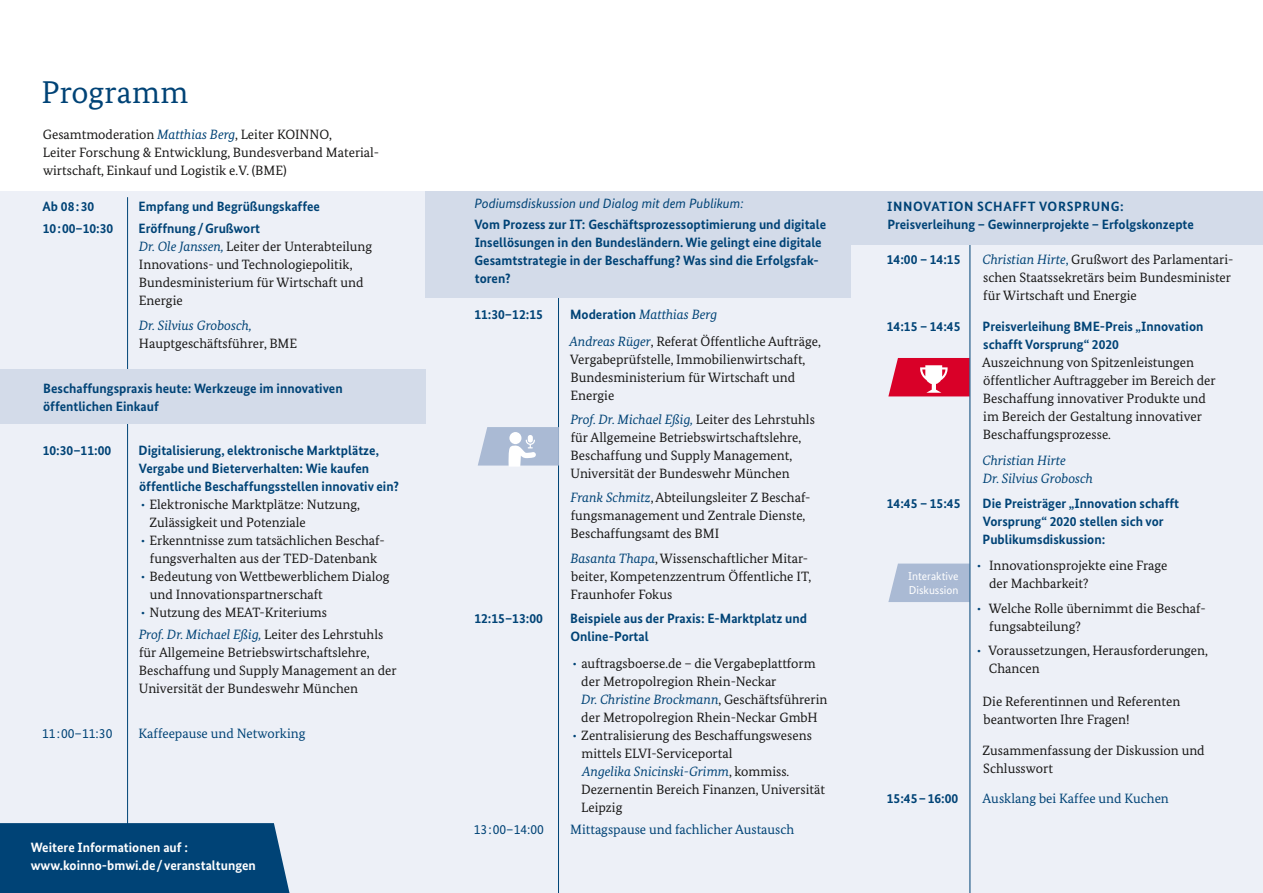
<style>
.page{position:relative;width:1263px;height:893px;background:#fff}
.page>*{position:absolute;margin:0;border:0;box-sizing:border-box;transform-origin:0 0}
.t1{font:31.5px "Bundes Serif";letter-spacing:.015em;color:#004376}
.t2{font:13.5px/18px "Bundes Serif";color:#181716}
.t3{font:700 13.5px/18px "Bundes Sans";color:#004376}
.t4{font:italic 13.5px/18px "Bundes Serif";color:#004376}
.t5{font:13.5px "Bundes Serif";color:#004376}
.t6{font:700 13.5px/18px "Bundes Sans";color:#fff}
.t7{font:italic 13.5px "Bundes Sans";color:#004376}
.t8{font:13.5px "Bundes Sans";color:#004376}
.t9{font:11.4px/13.6px "Bundes Sans";color:#fff}
.s1{font-style:italic;color:#004376}
.s2{font-size:12px;color:#004376}
.s3{font-family:"Bundes Sans";font-weight:700;color:#004376}
.s4{font-style:normal;color:#181716}
.s5{color:#004376}
</style>
<div class="page">
<div style="left:0;top:191px;width:1263px;height:702px;background:#edf0f7"></div>
<svg style="left:888px;top:358px;width:81px;height:38px;background:#df3151"></svg>
<div style="left:888px;top:564px;width:81px;height:38px;background:#aabad4"></div>
<hr style="left:558px;top:197px;width:1px;height:696px;background:#004376">
<hr style="left:969px;top:197px;width:1px;height:696px;background:#004376">
<hr style="left:127px;top:197px;width:1px;height:627px;background:#004376">
<svg style="left:478px;top:427px;width:81px;height:40px;background:#bcc9dd"></svg>
<div style="left:0;top:370px;width:425px;height:54px;background:#d3dbe9"></div>
<div style="left:425px;top:191px;width:425px;height:107px;background:#d3dbe9"></div>
<div style="left:850px;top:191px;width:413px;height:53px;background:#d3dbe9"></div>
<div style="left:0;top:823px;width:289px;height:70px;background:#004376"></div>
<h1 class="t1" style="left:41px;top:73px;width:148px">Programm</h1>
<p class="t2" style="left:43px;top:125px;width:336px">Gesamtmoderation <span class="s1">Matthias Berg</span>, Leiter KOINNO,<br>Leiter Forschung &amp; Entwicklung, Bundesverband Material&shy;wirtschaft, Einkauf und Logistik e.V. (BME)</p>
<p class="t3" style="left:43px;top:197px;width:53px">Ab 08:30</p>
<p class="t3" style="left:139px;top:197px;width:183px">Empfang und Begrüßungskaffee</p>
<p class="t3" style="left:43px;top:220px;width:72px">10:00–10:30</p>
<p class="t3" style="left:139px;top:220px;width:123px">Eröffnung/Grußwort</p>
<p class="t2" style="left:139px;top:238px;width:235px"><span class="s1">Dr. Ole Janssen,</span> Leiter der Unterabteilung<br>Innovations- und Technologiepolitik,<br>Bundesministerium für Wirtschaft und<br>Energie</p>
<p class="t4" style="left:139px;top:316px;width:114px">Dr. Silvius Grobosch,</p>
<p class="t2" style="left:139px;top:334px;width:160px">Hauptgeschäftsführer, BME</p>
<p class="t3" style="left:43px;top:380px;width:301px">Beschaffungspraxis heute: Werkzeuge im innovativen öffentlichen Einkauf</p>
<p class="t3" style="left:43px;top:441px;width:70px">10:30–11:00</p>
<p class="t3" style="left:139px;top:441px;width:262px">Digitalisierung, elektronische Marktplätze,<br>Vergabe und Bieterverhalten: Wie kaufen öffentliche Beschaffungsstellen innovativ ein?</p>
<p class="t2" style="left:141px;top:495px;width:220px"><span class="s2">∙</span> Elektronische Marktplätze: Nutzung,</p>
<p class="t2" style="left:150px;top:513px;width:158px">Zulässigkeit und Potenziale</p>
<p class="t2" style="left:141px;top:531px;width:245px"><span class="s2">∙</span> Erkenntnisse zum tatsächlichen Beschaf-</p>
<p class="t2" style="left:150px;top:549px;width:229px">fungsverhalten aus der TED-Datenbank</p>
<p class="t2" style="left:141px;top:567px;width:250px"><span class="s2">∙</span> Bedeutung von Wettbewerblichem Dialog</p>
<p class="t2" style="left:150px;top:585px;width:175px">und Innovationspartnerschaft</p>
<p class="t2" style="left:141px;top:603px;width:187px"><span class="s2">∙</span> Nutzung des MEAT-Kriteriums</p>
<p class="t2" style="left:139px;top:625px;width:259px"><span class="s1">Prof. Dr. Michael Eßig,</span> Leiter des Lehrstuhls für Allgemeine Betriebswirtschaftslehre, Beschaffung und Supply Management an der Universität der Bundeswehr München</p>
<p class="t8" style="left:42px;top:725px;width:72px">11:00–11:30</p>
<p class="t5" style="left:139px;top:725px;width:168px">Kaffeepause und Networking</p>
<p class="t6" style="left:31px;top:838px;width:227px">Weitere Informationen auf : www.koinno-bmwi.de/veranstaltungen</p>
<p class="t7" style="left:474px;top:195px;width:271px">Podiumsdiskussion und Dialog mit dem Publikum:</p>
<p class="t3" style="left:474px;top:215px;width:353px">Vom Prozess zur IT: Geschäftsprozessoptimierung und digitale Insellösungen in den Bundesländern. Wie gelingt eine digitale Gesamtstrategie in der Beschaffung? Was sind die Erfolgsfak&shy;toren?</p>
<p class="t3" style="left:474px;top:305px;width:70px">11:30–12:15</p>
<p class="t2" style="left:569px;top:301px;width:253px;line-height:26.5px"><span class="s3">Moderation</span> <span class="s1">Matthias Berg<br>Andreas Rüger</span>, Referat Öffentliche Aufträge,</p>
<p class="t2" style="left:570px;top:350px;width:237px">Vergabeprüfstelle, Immobilienwirtschaft,<br>Bundesministerium für Wirtschaft und<br>Energie</p>
<p class="t2" style="left:570px;top:410px;width:246px"><span class="s1">Prof. Dr. Michael Eßig,</span> Leiter des Lehrstuhls für Allgemeine Betriebswirtschaftslehre, Beschaffung und Supply Management, Universität der Bundeswehr München</p>
<p class="t2" style="left:570px;top:488px;width:241px"><span class="s1">Frank Schmitz</span>, Abteilungsleiter Z Beschaf&shy;fungsmanagement und Zentrale Dienste,<br>Beschaffungsamt des BMI</p>
<p class="t2" style="left:570px;top:549px;width:242px"><span class="s1">Basanta Thapa</span>, Wissenschaftlicher Mitar&shy;beiter, Kompetenzzentrum Öffentliche IT,<br>Fraunhofer Fokus</p>
<p class="t3" style="left:474px;top:609px;width:70px">12:15–13:00</p>
<p class="t3" style="left:570px;top:609px;width:238px">Beispiele aus der Praxis: E-Marktplatz und<br>Online-Portal</p>
<p class="t2" style="left:573px;top:654px;width:244px"><span class="s2">∙</span> auftragsboerse.de – die Vergabeplattform</p>
<p class="t2" style="left:581px;top:672px;width:197px">der Metropolregion Rhein-Neckar</p>
<p class="t4" style="left:581px;top:690px;width:248px">Dr. Christine Brockmann<span class="s4">, Geschäftsführerin</span></p>
<p class="t2" style="left:581px;top:708px;width:238px">der Metropolregion Rhein-Neckar GmbH</p>
<p class="t2" style="left:573px;top:726px;width:241px"><span class="s2">∙</span> Zentralisierung des Beschaffungswesens</p>
<p class="t2" style="left:581px;top:744px;width:153px">mittels ELVI-Serviceportal</p>
<p class="t4" style="left:582px;top:762px;width:209px">Angelika Snicinski-Grimm<span class="s4">, kommiss.</span></p>
<p class="t2" style="left:581px;top:780px;width:245px">Dezernentin Bereich Finanzen, Universität</p>
<p class="t2" style="left:581px;top:798px;width:43px">Leipzig</p>
<p class="t8" style="left:474px;top:821px;width:72px">13:00–14:00</p>
<p class="t5" style="left:570px;top:821px;width:226px">Mittagspause und fachlicher Austausch</p>
<p class="t3" style="left:887px;top:197px;width:308px">INNOVATION SCHAFFT VORSPRUNG:<br>Preisverleihung – Gewinnerprojekte – Erfolgskonzepte</p>
<p class="t3" style="left:887px;top:250px;width:75px">14:00 – 14:15</p>
<p class="t2" style="left:983px;top:250px;width:252px"><span class="s1">Christian Hirte</span><span class="s5">,</span> Grußwort des Parlamentari&shy;schen Staatssekretärs beim Bundesminister für Wirtschaft und Energie</p>
<p class="t3" style="left:887px;top:317px;width:75px">14:15 – 14:45</p>
<p class="t3" style="left:983px;top:317px;width:222px">Preisverleihung BME-Preis „Innovation schafft Vorsprung“ 2020</p>
<p class="t2" style="left:982px;top:353px;width:235px">Auszeichnung von Spitzenleistungen öffentlicher Auftraggeber im Bereich der Beschaffung innovativer Produkte und im Bereich der Gestaltung innovativer Beschaffungsprozesse.</p>
<p class="t4" style="left:983px;top:451px;width:112px">Christian Hirte<br>Dr. Silvius Grobosch</p>
<p class="t3" style="left:887px;top:494px;width:75px">14:45 – 15:45</p>
<p class="t3" style="left:983px;top:494px;width:198px">Die Preisträger „Innovation schafft<br>Vorsprung“ 2020 stellen sich vor<br>Publikumsdiskussion:</p>
<p class="t2" style="left:989px;top:556px;width:180px;text-indent:-12px"><span class="s2">∙</span> Innovationsprojekte eine Frage der Machbarkeit?</p>
<p class="t2" style="left:989px;top:599px;width:218px;text-indent:-12px"><span class="s2">∙</span> Welche Rolle übernimmt die Beschaf&shy;fungsabteilung?</p>
<p class="t2" style="left:989px;top:641px;width:221px;text-indent:-12px"><span class="s2">∙</span> Voraussetzungen, Herausforderungen,<br>Chancen</p>
<p class="t2" style="left:983px;top:692px;width:199px">Die Referentinnen und Referenten beantworten Ihre Fragen!</p>
<p class="t2" style="left:983px;top:741px;width:224px">Zusammenfassung der Diskussion und<br>Schlusswort</p>
<p class="t3" style="left:887px;top:790px;width:73px">15:45–16:00</p>
<p class="t5" style="left:983px;top:790px;width:188px">Ausklang bei Kaffee und Kuchen</p>
<p class="t9" style="left:908px;top:569px;width:52px">Interaktive<br>Diskussion</p>
</div>
